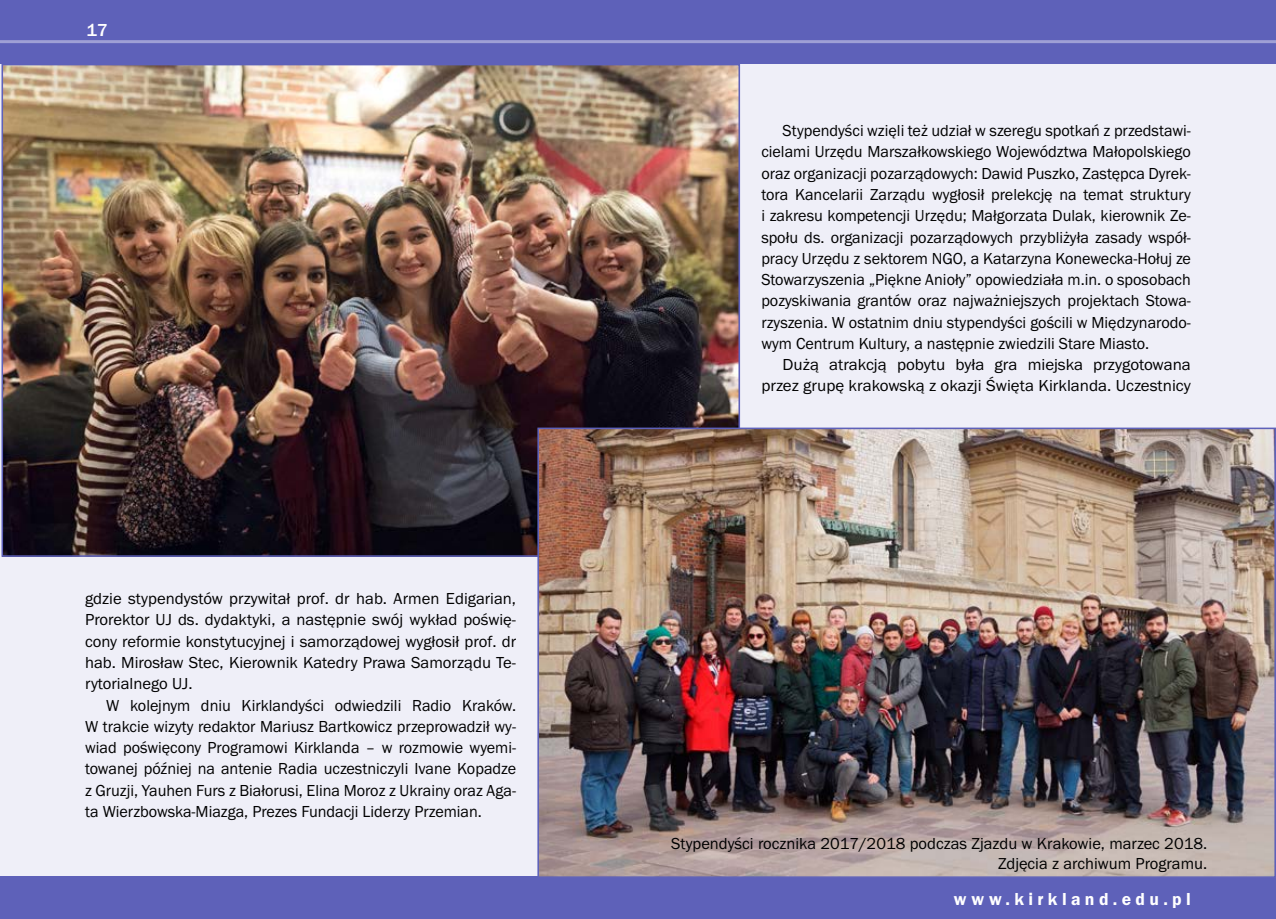
<style>
.page{position:relative;width:1276px;height:919px;background:#fff}
.page>*{position:absolute;margin:0;border:0;box-sizing:border-box;transform-origin:0 0}
.t1{font:18px "Franklin Got URWTCE Dem";letter-spacing:.25em;color:#fff}
.t2{font:500 18px "Franklin Got URWTCE";color:#fff}
.t3{font:16.5px/21.3px "Franklin Got URWTCE Boo";color:#000;text-align:justify}
</style>
<div class="page">
<div style="left:0;top:0;width:1276px;height:918px;background:#efeff8"></div>
<div style="left:0;top:0;width:1276px;height:64px;background:#5e61b9"></div>
<div style="left:0;top:876px;width:1276px;height:42px;background:#5e61b9"></div>
<hr style="left:0;top:40px;width:1276px;height:3px;background:#9fa0d5">
<img style="left:4px;top:67px;width:733px;height:487px">
<img style="left:540px;top:430px;width:733px;height:444px">
<div style="left:537px;top:427px;width:739px;height:450px;border:2px solid #5e61b9"></div>
<p class="t2" style="left:87px;top:20px;width:23px">17</p>
<p class="t3" style="left:85px;top:588px;width:432px">gdzie stypendystów przywitał prof. dr hab. Armen Edigarian, Prorektor UJ ds. dydaktyki, a następnie swój wykład poświę&shy;cony reformie konstytucyjnej i samorządowej wygłosił prof. dr hab. Mirosław Stec, Kierownik Katedry Prawa Samorządu Te&shy;rytorialnego UJ.</p>
<p class="t3" style="left:85px;top:694px;width:432px;text-indent:21px">W kolejnym dniu Kirklandyści odwiedzili Radio Kraków.<br>W trakcie wizyty redaktor Mariusz Bartkowicz przeprowadził wy&shy;wiad poświęcony Programowi Kirklanda – w rozmowie wyemi&shy;towanej później na antenie Radia uczestniczyli Ivane Kopadze z Gruzji, Yauhen Furs z Białorusi, Elina Moroz z Ukrainy oraz Aga&shy;ta Wierzbowska-Miazga, Prezes Fundacji Liderzy Przemian.</p>
<p class="t3" style="left:761px;top:120px;width:431px;text-indent:21px">Stypendyści wzięli też udział w szeregu spotkań z przedstawi&shy;cielami Urzędu Marszałkowskiego Województwa Małopolskiego oraz organizacji pozarządowych: Dawid Puszko, Zastępca Dyrek&shy;tora Kancelarii Zarządu wygłosił prelekcję na temat struktury i zakresu kompetencji Urzędu; Małgorzata Dulak, kierownik Ze&shy;społu ds. organizacji pozarządowych przybliżyła zasady współ&shy;pracy Urzędu z sektorem NGO, a Katarzyna Konewecka-Hołuj ze Stowarzyszenia „Piękne Anioły” opowiedziała m.in. o sposobach pozyskiwania grantów oraz najważniejszych projektach Stowa&shy;rzyszenia. W ostatnim dniu stypendyści gościli w Międzynarodo&shy;wym Centrum Kultury, a następnie zwiedzili Stare Miasto.</p>
<p class="t3" style="left:761px;top:354px;width:431px;text-align:right">Dużą atrakcją pobytu była gra miejska przygotowana przez grupę krakowską z okazji Święta Kirklanda. Uczestnicy</p>
<p class="t3" style="left:671px;top:834px;width:538px;line-height:19.8px;text-align:right">Stypendyści rocznika 2017/2018 podczas Zjazdu w Krakowie, marzec 2018.<br>Zdjęcia z archiwum Programu.</p>
<p class="t1" style="left:954px;top:888px;width:238px">www.kirkland.edu.pl</p>
</div>
